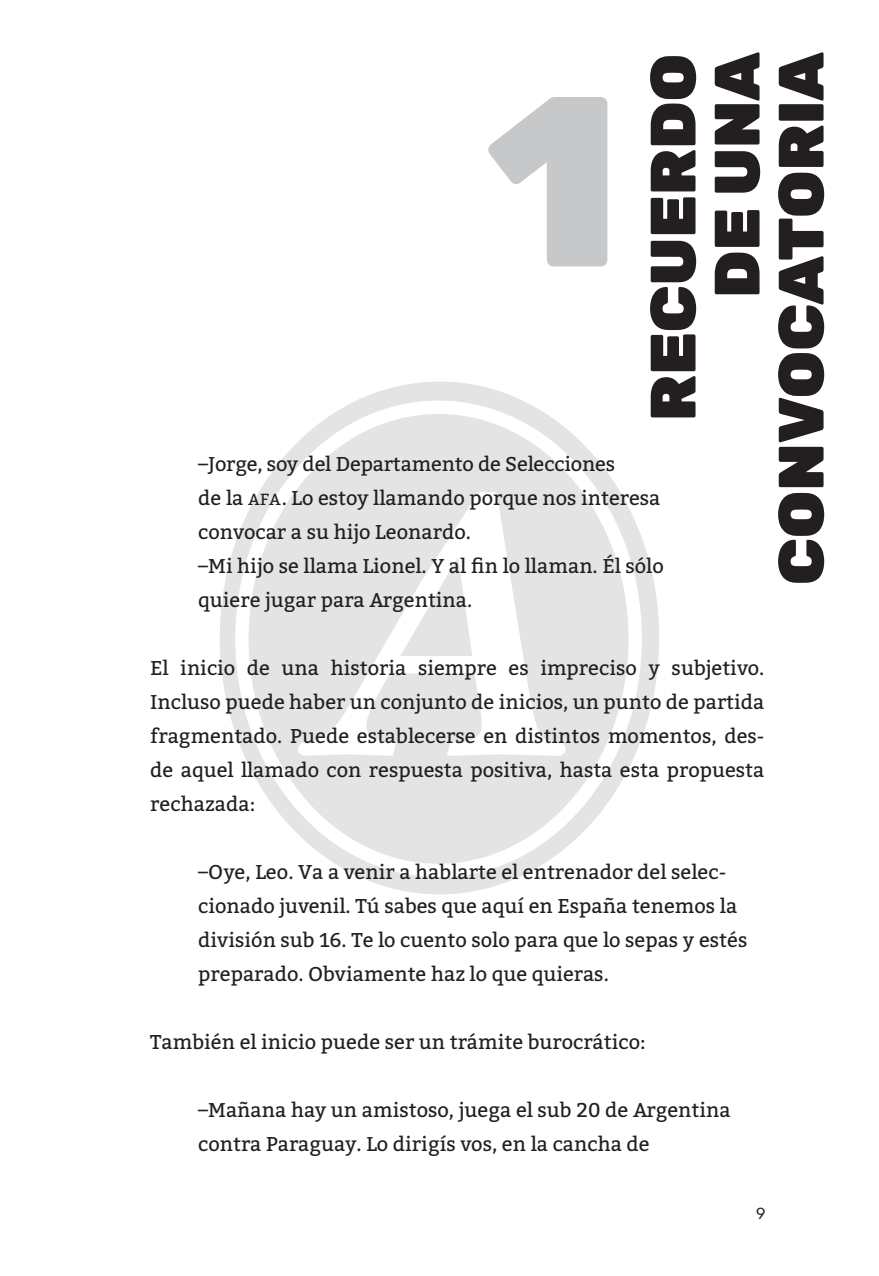
<style>
.page{position:relative;width:879px;height:1276px;background:#fff}
.page>*{position:absolute;margin:0;border:0;box-sizing:border-box;transform-origin:0 0}
.t1{font:900 242px "Rubik";color:#c7c8ca}
.Titulo_Capítulo{font:900 64px/64px "Rubik";color:#231f20;text-align:right}
.Cita{font:20px/34px "Bitter";color:#231f20}
.Texto_SS{font:20px/34px "Bitter";color:#231f20;text-align:justify}
.t2{font:16px "Rubik";color:#2b292a}
.s1{font-size:16.2px}
</style>
<div class="page">
<svg style="left:220px;top:381px;width:439px;height:513px"></svg>
<svg style="left:249px;top:414px;width:379px;height:450px;fill:#e5e4e4"></svg>
<svg style="left:400px;top:558px;width:72px;height:98px"></svg>
<p class="Titulo_Capítulo" style="left:643px;top:585px;width:534px;rotate:-90deg">RECUERDO<br>DE UNA<br>CONVOCATORIA</p>
<p class="t1" style="left:486px;top:38px;width:136px">1</p>
<p class="Cita" style="left:198px;top:446px;width:464px">–Jorge, soy del Departamento de Selecciones<br>de la <span class="s1">afa</span>. Lo estoy llamando porque nos interesa convocar a su hijo Leonardo.</p>
<p class="Cita" style="left:198px;top:548px;width:467px">–Mi hijo se llama Lionel. Y al fin lo llaman. Él sólo quiere jugar para Argentina.</p>
<p class="Texto_SS" style="left:150px;top:650px;width:616px">El inicio de una historia siempre es impreciso y subjetivo.<br>Incluso puede haber un conjunto de inicios, un punto de partida fragmentado. Puede establecerse en distintos momentos, des&shy;de aquel llamado con respuesta positiva, hasta esta propuesta rechazada:</p>
<p class="Cita" style="left:198px;top:854px;width:550px">–Oye, Leo. Va a venir a hablarte el entrenador del selec&shy;cionado juvenil. Tú sabes que aquí en España tenemos la división sub 16. Te lo cuento solo para que lo sepas y estés preparado. Obviamente haz lo que quieras.</p>
<p class="Texto_SS" style="left:150px;top:1024px;width:497px">También el inicio puede ser un trámite burocrático:</p>
<p class="Cita" style="left:198px;top:1092px;width:534px">–Mañana hay un amistoso, juega el sub 20 de Argentina contra Paraguay. Lo dirigís vos, en la cancha de</p>
<p class="t2" style="left:756px;top:1204px;width:11px">9</p>
</div>
